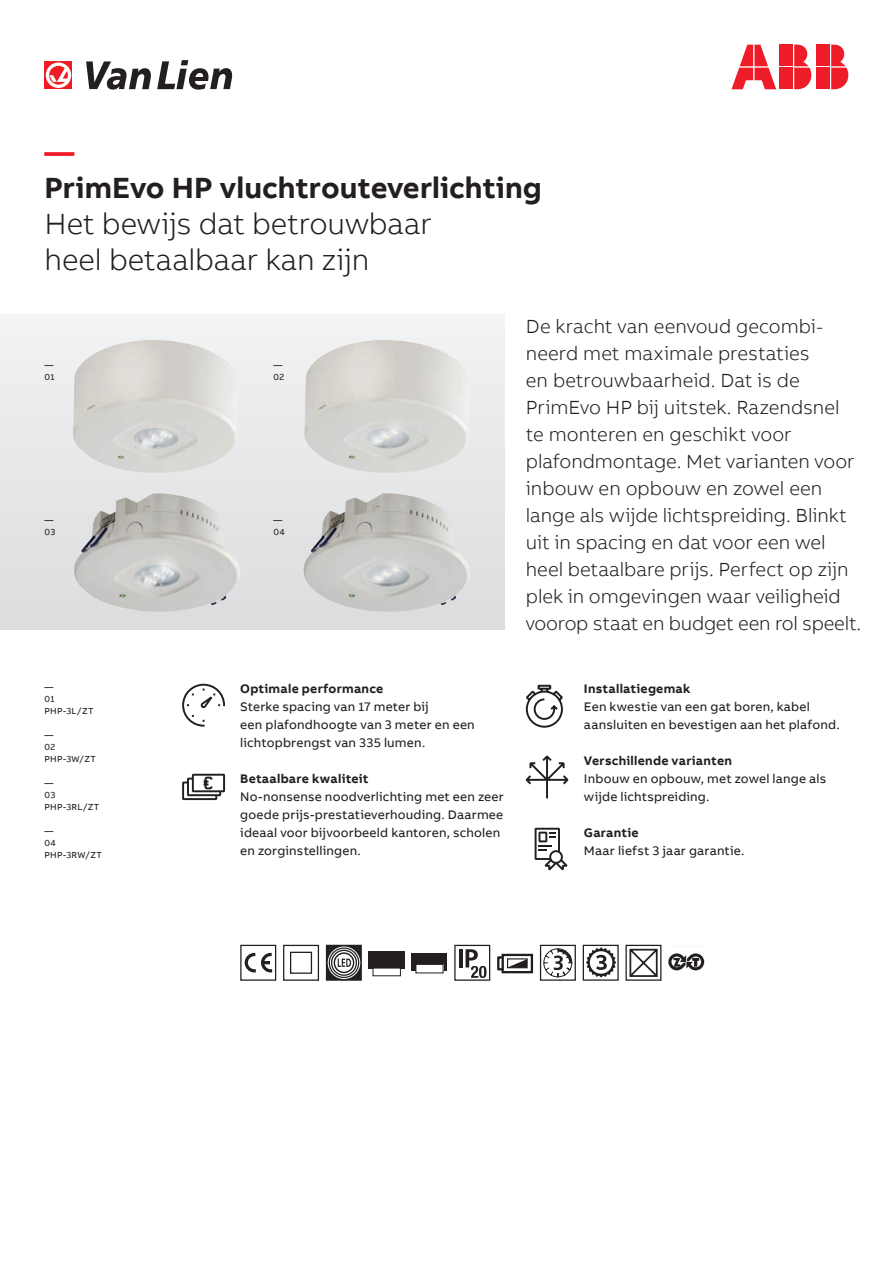
<style>
.page{position:relative;width:893px;height:1263px;background:#fff}
.page>*{position:absolute;margin:0;border:0;box-sizing:border-box;transform-origin:0 0}
.t1{font:300 30px/36px "AB Bvoice";letter-spacing:-.005em;color:#231f20}
.t2{font:700 30px "AB Bvoice";color:#231f20}
.t3{font:700 30px "AB Bvoice";color:#ee1c28}
.t4{font:300 19.5px/27px "AB Bvoice";letter-spacing:-.005em;color:#231f20}
.t5{font:12.75px/18px "AB Bvoice";letter-spacing:.015em;color:#231f20}
.t6{font:700 12.75px "AB Bvoice";letter-spacing:.02em;color:#231f20}
.t7{font:9px/12px "AB Bvoice";letter-spacing:.03em;color:#231f20}
</style>
<div class="page">
<svg style="left:0;top:315px;width:505px;height:315px;background:#dcdcdb"></svg>
<img style="left:97px;top:340px;width:51px;height:12px">
<img style="left:138px;top:493px;width:16px;height:9px">
<img style="left:328px;top:340px;width:52px;height:12px">
<img style="left:366px;top:493px;width:18px;height:10px">
<div style="left:817px;top:45px;width:13px;height:21px;background:#ee1c28"></div>
<div style="left:817px;top:68px;width:13px;height:21px;background:#ee1c28"></div>
<svg style="left:831px;top:45px;width:17px;height:44px"></svg>
<svg style="left:731px;top:45px;width:45px;height:44px"></svg>
<div style="left:780px;top:45px;width:13px;height:21px;background:#ee1c28"></div>
<div style="left:780px;top:68px;width:13px;height:21px;background:#ee1c28"></div>
<svg style="left:794px;top:45px;width:17px;height:44px"></svg>
<svg style="left:182px;top:684px;width:43px;height:43px"></svg>
<svg style="left:182px;top:774px;width:43px;height:26px"></svg>
<svg style="left:526px;top:685px;width:37px;height:43px"></svg>
<svg style="left:526px;top:756px;width:42px;height:42px"></svg>
<svg style="left:535px;top:828px;width:32px;height:42px"></svg>
<div style="left:240px;top:945px;width:36px;height:36px;border:1px solid #231f20"></div>
<svg style="left:245px;top:953px;width:27px;height:19px"></svg>
<svg style="left:283px;top:945px;width:36px;height:36px"></svg>
<svg style="left:328px;top:947px;width:32px;height:32px"></svg>
<div style="left:326px;top:945px;width:36px;height:36px;border:1px solid #231f20"></div>
<svg style="left:336px;top:955px;width:16px;height:16px"></svg>
<div style="left:332px;top:951px;width:24px;height:23px;border:1px solid #fff;border-radius:50%"></div>
<div style="left:330px;top:949px;width:28px;height:28px;border:1px solid #fff;border-radius:50%"></div>
<div style="left:328px;top:947px;width:32px;height:32px;border:1px solid #fff;border-radius:50%"></div>
<div style="left:335px;top:954px;width:18px;height:18px;border:2px solid #fff;border-radius:50%"></div>
<svg style="left:338px;top:959px;width:13px;height:8px"></svg>
<div style="left:369px;top:951px;width:36px;height:17px;background:#231f20"></div>
<div style="left:411px;top:953px;width:36px;height:17px;background:#231f20"></div>
<div style="left:416px;top:964px;width:27px;height:9px;background:#fff"></div>
<div style="left:415px;top:964px;width:29px;height:9px;border:1px solid #231f20"></div>
<div style="left:454px;top:945px;width:36px;height:36px;border:1px solid #231f20"></div>
<hr style="left:459px;top:949px;width:3px;height:18px;background:#231f20">
<svg style="left:466px;top:949px;width:20px;height:29px"></svg>
<svg style="left:497px;top:956px;width:4px;height:14px"></svg>
<svg style="left:507px;top:968px;width:21px;height:1px"></svg>
<div style="left:501px;top:954px;width:32px;height:19px;border:2px solid #231f20"></div>
<svg style="left:507px;top:959px;width:20px;height:9px"></svg>
<div style="left:540px;top:945px;width:36px;height:36px;border:1px solid #231f20"></div>
<svg style="left:543px;top:948px;width:30px;height:30px"></svg>
<div style="left:583px;top:945px;width:36px;height:36px;border:1px solid #231f20"></div>
<svg style="left:586px;top:947px;width:30px;height:30px"></svg>
<div style="left:625px;top:945px;width:36px;height:36px;border:1px solid #231f20"></div>
<svg style="left:629px;top:948px;width:29px;height:29px"></svg>
<svg style="left:668px;top:953px;width:36px;height:17px"></svg>
<svg style="left:45px;top:61px;width:27px;height:28px"></svg>
<svg style="left:46px;top:63px;width:25px;height:25px"></svg>
<svg style="left:86px;top:61px;width:65px;height:29px"></svg>
<svg style="left:157px;top:60px;width:75px;height:30px"></svg>
<h1 class="t3" style="left:45px;top:132px;width:31px">—</h1>
<h1 class="t2" style="left:45px;top:168px;width:499px">PrimEvo HP vluchtrouteverlichting</h1>
<h1 class="t1" style="left:45px;top:205px;width:389px">Het bewijs dat betrouwbaar heel betaalbaar kan zijn</h1>
<p class="t7" style="left:45px;top:359px;width:11px">—<br>01</p>
<p class="t7" style="left:273px;top:359px;width:12px">—<br>02</p>
<p class="t7" style="left:45px;top:514px;width:12px">—<br>03</p>
<p class="t7" style="left:273px;top:514px;width:13px">—<br>04</p>
<p class="t7" style="left:45px;top:681px;width:50px">—<br>01<br>PHP-3L/ZT</p>
<p class="t7" style="left:45px;top:729px;width:53px">—<br>02<br>PHP-3W/ZT</p>
<p class="t7" style="left:45px;top:777px;width:56px">—<br>03<br>PHP-3RL/ZT</p>
<p class="t7" style="left:45px;top:825px;width:59px">—<br>04<br>PHP-3RW/ZT</p>
<p class="t6" style="left:240px;top:680px;width:145px">Optimale performance</p>
<p class="t5" style="left:240px;top:697px;width:236px">Sterke spacing van 17 meter bij<br>een plafondhoogte van 3 meter en een lichtopbrengst van 335 lumen.</p>
<p class="t6" style="left:240px;top:770px;width:130px">Betaalbare kwaliteit</p>
<p class="t5" style="left:240px;top:787px;width:265px">No-nonsense noodverlichting met een zeer goede prijs-prestatieverhouding. Daarmee ideaal voor bijvoorbeeld kantoren, scholen en zorginstellingen.</p>
<p class="t4" style="left:526px;top:313px;width:337px">De kracht van eenvoud gecombi&shy;neerd met maximale prestaties<br>en betrouwbaarheid. Dat is de PrimEvo HP bij uitstek. Razendsnel te monteren en geschikt voor plafondmontage. Met varianten voor inbouw en opbouw en zowel een lange als wijde lichtspreiding. Blinkt uit in spacing en dat voor een wel heel betaalbare prijs. Perfect op zijn plek in omgevingen waar veiligheid voorop staat en budget een rol speelt.</p>
<p class="t6" style="left:584px;top:680px;width:108px">Installatiegemak</p>
<p class="t5" style="left:584px;top:697px;width:257px">Een kwestie van een gat boren, kabel aansluiten en bevestigen aan het plafond.</p>
<p class="t6" style="left:584px;top:752px;width:150px">Verschillende varianten</p>
<p class="t5" style="left:584px;top:769px;width:244px">Inbouw en opbouw, met zowel lange als wijde lichtspreiding.</p>
<p class="t6" style="left:584px;top:824px;width:56px">Garantie</p>
<p class="t5" style="left:584px;top:841px;width:162px">Maar liefst 3 jaar garantie.</p>
</div>
